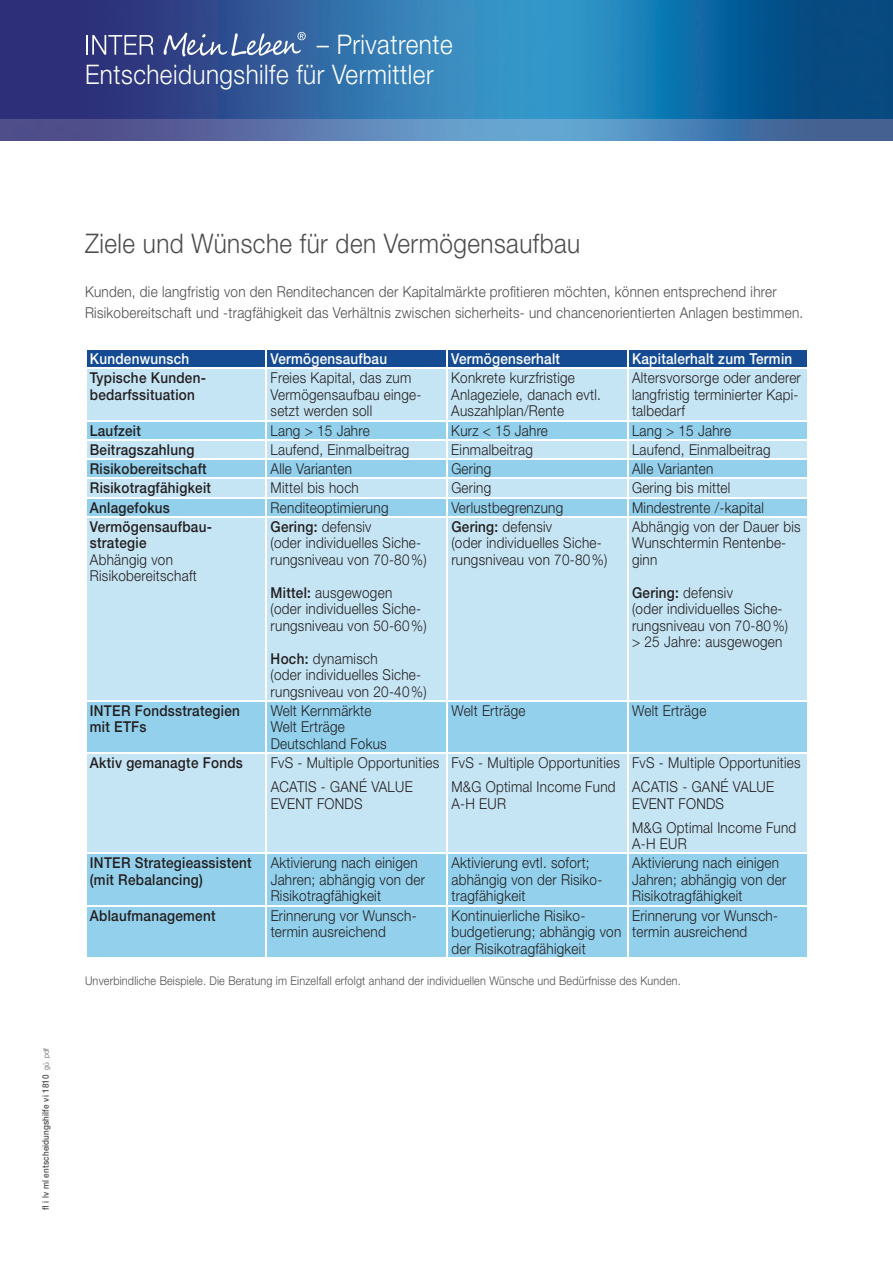
<style>
.page{position:relative;width:893px;height:1263px;background:#fff}
.page>*{position:absolute;margin:0;border:0;box-sizing:border-box;transform-origin:0 0}
.t1{font:300 27px/30px "Helvetica Neue LT Pro";letter-spacing:.02em;color:#fff;scale:.9 1}
.t2{font:300 27px "Helvetica Neue LT Pro";letter-spacing:.02em;color:#4b4c4d;scale:.9 1}
.t3{font:300 15px/16.5px "Helvetica Neue LT Pro";letter-spacing:.02em;color:#231f20;scale:.9 1}
.t4{font:500 15px/16.5px "Helvetica Neue LT Pro";letter-spacing:.02em;color:#231f20;scale:.9 1}
.t5{font:300 15px/21px "Helvetica Neue LT Pro";letter-spacing:.02em;color:#4b4c4d;scale:.9 1}
.t6{font:500 15px "Helvetica Neue LT Pro";letter-spacing:.02em;color:#fff;scale:.9 1}
.t7{font:300 12px "Helvetica Neue LT Pro";letter-spacing:.02em;color:#4b4c4d;scale:.9 1}
.t8{font:500 9px "Helvetica Neue LT Pro";letter-spacing:.02em;color:#4b4c4d;scale:.9 1}
.s1{font-weight:300;font-size:7.5px}
.s2{font-weight:500}
</style>
<div class="page">
<img style="left:0;top:0;width:893px;height:140px">
<hr style="left:86px;top:35px;width:2px;height:20px;background:#fff">
<svg style="left:92px;top:35px;width:62px;height:20px"></svg>
<svg style="left:164px;top:32px;width:142px;height:24px;background:#5f77a9"></svg>
<div style="left:87px;top:369px;width:178px;height:51px;background:#c6e5f4"></div>
<div style="left:267px;top:369px;width:540px;height:51px;background:#c6e5f4"></div>
<svg style="left:87px;top:422px;width:178px;height:535px;background:#b2ddf1"></svg>
<svg style="left:267px;top:422px;width:540px;height:535px;background:#b3ddf1"></svg>
<hr style="left:446px;top:369px;width:2px;height:51px;background:#fff">
<hr style="left:627px;top:369px;width:1px;height:51px;background:#fff">
<svg style="left:446px;top:422px;width:2px;height:94px"></svg>
<svg style="left:627px;top:422px;width:1px;height:94px"></svg>
<hr style="left:446px;top:517px;width:2px;height:183px;background:#fff">
<hr style="left:627px;top:517px;width:1px;height:183px;background:#fff">
<hr style="left:446px;top:701px;width:2px;height:52px;background:#fff">
<hr style="left:627px;top:701px;width:1px;height:52px;background:#fff">
<hr style="left:446px;top:754px;width:2px;height:99px;background:#fff">
<hr style="left:627px;top:754px;width:1px;height:99px;background:#fff">
<hr style="left:446px;top:854px;width:2px;height:51px;background:#fff">
<hr style="left:627px;top:854px;width:1px;height:51px;background:#fff">
<hr style="left:446px;top:906px;width:2px;height:51px;background:#fff">
<hr style="left:627px;top:906px;width:1px;height:51px;background:#fff">
<hr style="left:266px;top:439px;width:181px;height:1px;background:#fff">
<hr style="left:447px;top:439px;width:181px;height:1px;background:#fff">
<hr style="left:628px;top:439px;width:181px;height:1px;background:#fff">
<hr style="left:266px;top:459px;width:181px;height:1px;background:#fff">
<hr style="left:447px;top:459px;width:181px;height:1px;background:#fff">
<hr style="left:628px;top:459px;width:181px;height:1px;background:#fff">
<hr style="left:266px;top:478px;width:181px;height:1px;background:#fff">
<hr style="left:447px;top:478px;width:181px;height:1px;background:#fff">
<hr style="left:628px;top:478px;width:181px;height:1px;background:#fff">
<hr style="left:266px;top:497px;width:181px;height:1px;background:#fff">
<hr style="left:447px;top:497px;width:181px;height:1px;background:#fff">
<hr style="left:628px;top:497px;width:181px;height:1px;background:#fff">
<hr style="left:266px;top:516px;width:181px;height:1px;background:#fff">
<hr style="left:447px;top:516px;width:181px;height:1px;background:#fff">
<hr style="left:628px;top:516px;width:181px;height:1px;background:#fff">
<hr style="left:266px;top:700px;width:181px;height:1px;background:#fff">
<hr style="left:447px;top:700px;width:181px;height:1px;background:#fff">
<hr style="left:628px;top:700px;width:181px;height:1px;background:#fff">
<hr style="left:266px;top:753px;width:181px;height:1px;background:#fff">
<hr style="left:447px;top:753px;width:181px;height:1px;background:#fff">
<hr style="left:628px;top:753px;width:181px;height:1px;background:#fff">
<hr style="left:266px;top:853px;width:181px;height:1px;background:#fff">
<hr style="left:447px;top:853px;width:181px;height:1px;background:#fff">
<hr style="left:628px;top:853px;width:181px;height:1px;background:#fff">
<hr style="left:266px;top:905px;width:181px;height:1px;background:#fff">
<hr style="left:447px;top:905px;width:181px;height:1px;background:#fff">
<hr style="left:628px;top:905px;width:181px;height:1px;background:#fff">
<div style="left:87px;top:350px;width:720px;height:17px;background:#144b93"></div>
<hr style="left:85px;top:439px;width:181px;height:1px;background:#fff">
<hr style="left:85px;top:459px;width:181px;height:1px;background:#fff">
<hr style="left:85px;top:478px;width:181px;height:1px;background:#fff">
<hr style="left:85px;top:497px;width:181px;height:1px;background:#fff">
<hr style="left:85px;top:516px;width:181px;height:1px;background:#fff">
<hr style="left:85px;top:700px;width:181px;height:1px;background:#fff">
<hr style="left:85px;top:753px;width:181px;height:1px;background:#fff">
<hr style="left:85px;top:853px;width:181px;height:1px;background:#fff">
<hr style="left:85px;top:905px;width:181px;height:1px;background:#fff">
<h1 class="t1" style="left:85px;top:29px;width:410px;text-indent:232px">– Privatrente<br>Entscheidungshilfe für Vermittler</h1>
<p class="t8" style="left:40px;top:1210px;width:181px;rotate:-90deg">fl i lv ml entscheidungshilfe vi 1810 <span class="s1">gü pdf</span></p>
<h1 class="t2" style="left:85px;top:227px;width:552px">Ziele und Wünsche für den Vermögensaufbau</h1>
<p class="t5" style="left:85px;top:281px;width:799px">Kunden, die langfristig von den Renditechancen der Kapitalmärkte profitieren möchten, können entsprechend ihrer<br>Risikobereitschaft und -tragfähigkeit das Verhältnis zwischen sicherheits- und chancenorientierten Anlagen bestimmen.</p>
<p class="t6" style="left:90px;top:350px;width:112px">Kundenwunsch</p>
<p class="t6" style="left:271px;top:350px;width:131px">Vermögensaufbau</p>
<p class="t6" style="left:451px;top:350px;width:122px">Vermögenserhalt</p>
<p class="t6" style="left:632px;top:350px;width:180px">Kapitalerhalt zum Termin</p>
<p class="t4" style="left:90px;top:370px;width:130px">Typische Kunden&shy;bedarfssituation</p>
<p class="t3" style="left:271px;top:369px;width:169px">Freies Kapital, das zum<br>Vermögensaufbau einge&shy;setzt werden soll</p>
<p class="t3" style="left:451px;top:369px;width:168px">Konkrete kurzfristige<br>Anlageziele, danach evtl.<br>Auszahlplan/Rente</p>
<p class="t3" style="left:632px;top:369px;width:189px">Altersvorsorge oder anderer langfristig terminierter Kapi&shy;talbedarf</p>
<p class="t4" style="left:90px;top:422px;width:58px">Laufzeit</p>
<p class="t3" style="left:271px;top:422px;width:112px">Lang &gt; 15 Jahre</p>
<p class="t3" style="left:451px;top:422px;width:109px">Kurz &lt; 15 Jahre</p>
<p class="t3" style="left:632px;top:422px;width:112px">Lang &gt; 15 Jahre</p>
<p class="t4" style="left:90px;top:441px;width:118px">Beitragszahlung</p>
<p class="t3" style="left:271px;top:441px;width:156px">Laufend, Einmalbeitrag</p>
<p class="t3" style="left:451px;top:441px;width:92px">Einmalbeitrag</p>
<p class="t3" style="left:632px;top:441px;width:156px">Laufend, Einmalbeitrag</p>
<p class="t4" style="left:90px;top:460px;width:131px">Risikobereitschaft</p>
<p class="t3" style="left:271px;top:460px;width:92px">Alle Varianten</p>
<p class="t3" style="left:451px;top:460px;width:46px">Gering</p>
<p class="t3" style="left:632px;top:460px;width:92px">Alle Varianten</p>
<p class="t4" style="left:90px;top:479px;width:136px">Risikotragfähigkeit</p>
<p class="t3" style="left:271px;top:479px;width:100px">Mittel bis hoch</p>
<p class="t3" style="left:451px;top:479px;width:46px">Gering</p>
<p class="t3" style="left:632px;top:479px;width:111px">Gering bis mittel</p>
<p class="t4" style="left:90px;top:499px;width:90px">Anlagefokus</p>
<p class="t3" style="left:271px;top:499px;width:132px">Renditeoptimierung</p>
<p class="t3" style="left:451px;top:499px;width:126px">Verlustbegrenzung</p>
<p class="t3" style="left:632px;top:499px;width:148px">Mindestrente /-kapital</p>
<p class="t4" style="left:90px;top:518px;width:137px">Vermögensaufbau&shy;strategie</p>
<p class="t3" style="left:90px;top:551px;width:120px">Abhängig von<br>Risikobereitschaft</p>
<p class="t3" style="left:271px;top:518px;width:175px"><span class="s2">Gering:</span> defensiv<br>(oder individuelles Siche&shy;rungsniveau von 70-80%)</p>
<p class="t3" style="left:271px;top:584px;width:175px"><span class="s2">Mittel:</span> ausgewogen (oder individuelles Siche&shy;rungsniveau von 50-60%)</p>
<p class="t3" style="left:271px;top:650px;width:175px"><span class="s2">Hoch:</span> dynamisch<br>(oder individuelles Siche&shy;rungsniveau von 20-40%)</p>
<p class="t3" style="left:451px;top:518px;width:175px"><span class="s2">Gering:</span> defensiv<br>(oder individuelles Siche&shy;rungsniveau von 70-80%)</p>
<p class="t3" style="left:632px;top:518px;width:189px">Abhängig von der Dauer bis<br>Wunschtermin Rentenbe&shy;ginn</p>
<p class="t3" style="left:632px;top:584px;width:175px"><span class="s2">Gering:</span> defensiv<br>(oder individuelles Siche&shy;rungsniveau von 70-80%) &gt; 25 Jahre: ausgewogen</p>
<p class="t4" style="left:90px;top:702px;width:168px">INTER Fondsstrategien mit ETFs</p>
<p class="t3" style="left:271px;top:702px;width:130px">Welt Kernmärkte<br>Welt Erträge<br>Deutschland Fokus</p>
<p class="t3" style="left:451px;top:702px;width:84px">Welt Erträge</p>
<p class="t3" style="left:632px;top:702px;width:84px">Welt Erträge</p>
<p class="t4" style="left:90px;top:754px;width:171px">Aktiv gemanagte Fonds</p>
<p class="t3" style="left:271px;top:750px;width:189px;line-height:24px">FvS - Multiple Opportunities<br>ACATIS - GANÉ VALUE</p>
<p class="t3" style="left:271px;top:795px;width:104px">EVENT FONDS</p>
<p class="t3" style="left:451px;top:750px;width:189px;line-height:24px">FvS - Multiple Opportunities<br>M&amp;G Optimal Income Fund</p>
<p class="t3" style="left:451px;top:795px;width:62px">A-H EUR</p>
<p class="t3" style="left:632px;top:750px;width:189px;line-height:24px">FvS - Multiple Opportunities<br>ACATIS - GANÉ VALUE</p>
<p class="t3" style="left:632px;top:791px;width:184px;line-height:24px">EVENT FONDS<br>M&amp;G Optimal Income Fund</p>
<p class="t3" style="left:632px;top:835px;width:62px">A-H EUR</p>
<p class="t4" style="left:90px;top:855px;width:181px">INTER Strategieassistent (mit Rebalancing)</p>
<p class="t3" style="left:271px;top:854px;width:173px">Aktivierung nach einigen<br>Jahren; abhängig von der<br>Risikotragfähigkeit</p>
<p class="t3" style="left:451px;top:854px;width:169px">Aktivierung evtl. sofort; abhängig von der Risiko&shy;tragfähigkeit</p>
<p class="t3" style="left:632px;top:854px;width:173px">Aktivierung nach einigen<br>Jahren; abhängig von der<br>Risikotragfähigkeit</p>
<p class="t4" style="left:90px;top:907px;width:141px">Ablaufmanagement</p>
<p class="t3" style="left:271px;top:907px;width:164px">Erinnerung vor Wunsch&shy;termin ausreichend</p>
<p class="t3" style="left:451px;top:907px;width:190px">Kontinuierliche Risiko&shy;budgetierung; abhängig von der Risikotragfähigkeit</p>
<p class="t3" style="left:632px;top:907px;width:164px">Erinnerung vor Wunsch&shy;termin ausreichend</p>
<p class="t7" style="left:85px;top:973px;width:664px">Unverbindliche Beispiele. Die Beratung im Einzelfall erfolgt anhand der individuellen Wünsche und Bedürfnisse des Kunden.</p>
</div>
